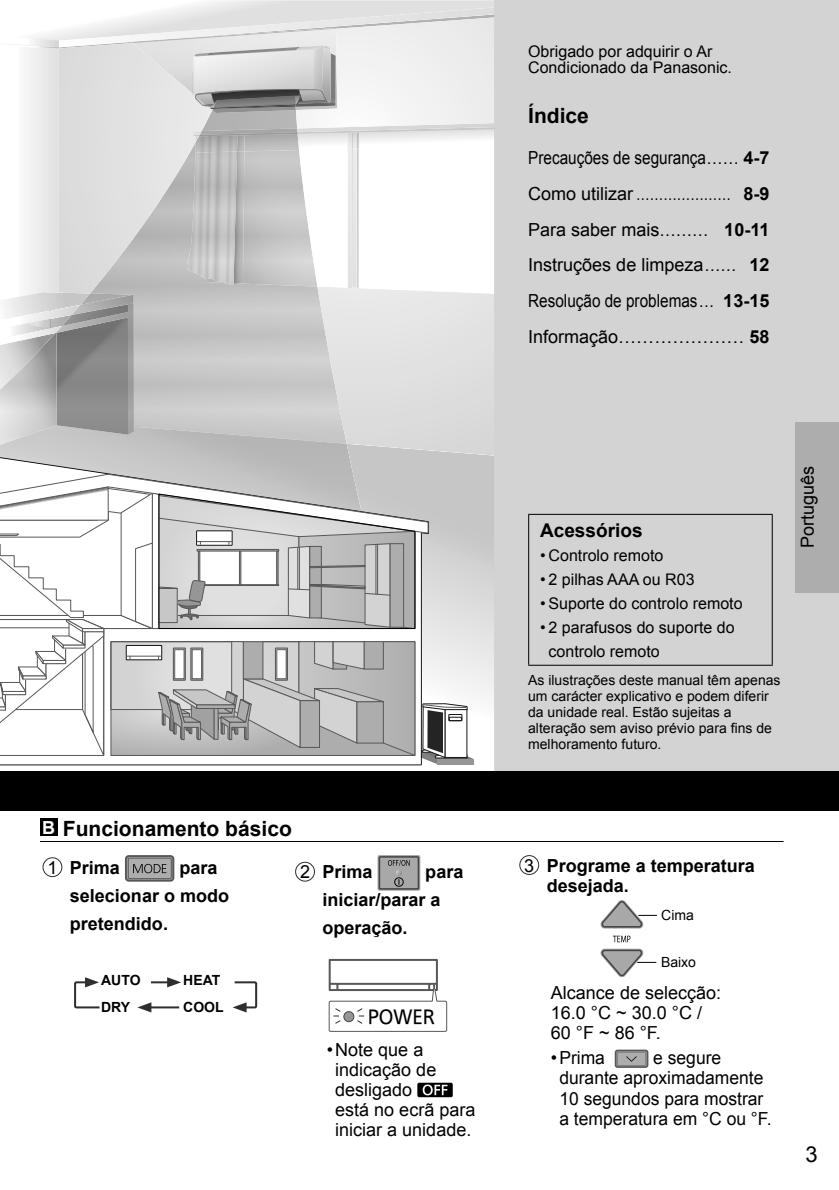
<style>
.page{position:relative;width:839px;height:1190px;background:#fff}
.page>*{position:absolute;margin:0;border:0;box-sizing:border-box;transform-origin:0 0}
.t1{font:22px "Arial";color:#000}
.t2{font:700 21px "Arial";color:#000}
.t3{font:700 19px "Arial";color:#000}
.t4{font:18px/20px "Arial";color:#000}
.t5{font:18px/35.6px "Arial";color:#000;text-align:justify;scale:.85 1}
.t6{font:700 18px/28px "Arial";color:#000}
.t7{font:18px "PUD Sans serif M";color:#000;scale:.9 1}
.t8{font:16px/24px "Arial";color:#000}
.t9{font:14px/16px "Arial";color:#000}
.t10{font:700 14px/26.6px "Arial";color:#000}
.s1{font-size:18px;color:#fff}
.s2{font-weight:400}
.s3{font-weight:700}
</style>
<div class="page">
<div style="left:494px;top:0;width:344px;height:771px;background:#d3d3d3"></div>
<div style="left:794px;top:422px;width:44px;height:170px;background:#adadad"></div>
<svg style="left:0;top:444px;width:494px;height:322px"></svg>
<svg style="left:3px;top:0;width:491px;height:444px"></svg>
<img style="left:71px;top:295px;width:62px;height:20px">
<img style="left:80px;top:293px;width:53px;height:12px">
<img style="left:0;top:333px;width:56px;height:84px">
<img style="left:212px;top:96px;width:84px;height:17px">
<img style="left:217px;top:96px;width:78px;height:4px">
<img style="left:213px;top:104px;width:82px;height:5px">
<svg style="left:0;top:417px;width:429px;height:348px;background:#c4c4c4"></svg>
<svg style="left:0;top:474px;width:428px;height:12px"></svg>
<svg style="left:0;top:486px;width:475px;height:278px"></svg>
<hr style="left:528px;top:514px;width:244px;height:1px;background:#000">
<hr style="left:528px;top:515px;width:1px;height:150px;background:#000">
<hr style="left:771px;top:515px;width:1px;height:150px;background:#000">
<hr style="left:528px;top:665px;width:244px;height:1px;background:#000">
<div style="left:0;top:771px;width:838px;height:40px;background:#000"></div>
<hr style="left:40px;top:841px;width:743px;height:1px;background:#000">
<div style="left:40px;top:819px;width:17px;height:17px;background:#000"></div>
<div style="left:42px;top:857px;width:20px;height:20px;border:1px solid #2e2e2e;border-radius:50%"></div>
<svg style="left:125px;top:855px;width:49px;height:26px"></svg>
<svg style="left:232px;top:981px;width:26px;height:31px"></svg>
<svg style="left:151px;top:977px;width:30px;height:10px"></svg>
<svg style="left:74px;top:977px;width:26px;height:32px"></svg>
<hr style="left:148px;top:1006px;width:31px;height:2px;background:#2e2e2e">
<svg style="left:137px;top:1002px;width:14px;height:10px"></svg>
<div style="left:295px;top:862px;width:20px;height:19px;border:1px solid #2e2e2e;border-radius:50%"></div>
<svg style="left:377px;top:855px;width:43px;height:35px"></svg>
<svg style="left:378px;top:856px;width:41px;height:33px"></svg>
<svg style="left:328px;top:958px;width:119px;height:74px"></svg>
<div style="left:343px;top:1011px;width:10px;height:10px;background:#969696;border-radius:50%"></div>
<div style="left:343px;top:1011px;width:11px;height:11px;border:1px solid #444;border-radius:50%"></div>
<svg style="left:417px;top:1082px;width:35px;height:15px"></svg>
<div style="left:519px;top:855px;width:20px;height:20px;border:1px solid #2e2e2e;border-radius:50%"></div>
<svg style="left:613px;top:935px;width:17px;height:7px"></svg>
<svg style="left:600px;top:900px;width:56px;height:28px"></svg>
<svg style="left:600px;top:948px;width:56px;height:29px"></svg>
<svg style="left:614px;top:1049px;width:34px;height:19px"></svg>
<p class="t2" style="left:42px;top:817px;width:251px"><span class="s1">B</span> Funcionamento básico</p>
<p class="t6" style="left:47px;top:853px;width:74px"><span class="s2">1</span> Prima</p>
<p class="t6" style="left:70px;top:853px;width:161px;text-indent:109px">para selecionar o modo pretendido.</p>
<p class="t6" style="left:300px;top:858px;width:74px"><span class="s2">2</span> Prima</p>
<p class="t6" style="left:322px;top:858px;width:142px;text-indent:103px">para iniciar/parar a operação.</p>
<p class="t10" style="left:101px;top:967px;width:41px">AUTO</p>
<p class="t10" style="left:183px;top:967px;width:42px">HEAT<br>COOL</p>
<p class="t10" style="left:101px;top:993px;width:31px">DRY</p>
<p class="t7" style="left:367px;top:1007px;width:76px">POWER</p>
<p class="t4" style="left:335px;top:1039px;width:142px;text-indent:-9px">• Note que a indicação de desligado<br>está no ecrã para iniciar a unidade.</p>
<p class="t8" style="left:528px;top:44px;width:205px;line-height:16px">Obrigado por adquirir o Ar<br>Condicionado da Panasonic.</p>
<p class="t2" style="left:528px;top:104px;width:62px">Índice</p>
<p class="t5" style="left:528px;top:140px;width:285px">Precauções de segurança…… <span class="s3">4-7<br></span>Como utilizar ………………… <span class="s3">8-9<br></span>Para saber mais……… <span class="s3">10-11<br></span>Instruções de limpeza …… <span class="s3">12<br></span>Resolução de problemas … <span class="s3">13-15<br></span>Informação………………… <span class="s3">58</span></p>
<p class="t3" style="left:539px;top:519px;width:104px">Acessórios</p>
<p class="t8" style="left:539px;top:543px;width:125px">• Controlo remoto</p>
<p class="t8" style="left:539px;top:567px;width:156px">• 2 pilhas AAA ou R03</p>
<p class="t8" style="left:539px;top:591px;width:204px">• Suporte do controlo remoto</p>
<p class="t8" style="left:548px;top:615px;width:187px;text-indent:-9px">• 2 parafusos do suporte do controlo remoto</p>
<p class="t9" style="left:528px;top:672px;width:254px">As ilustrações deste manual têm apenas um carácter explicativo e podem diferir da unidade real. Estão sujeitas a alteração sem aviso prévio para fins de melhoramento futuro.</p>
<p class="t4" style="left:797px;top:548px;width:84px;rotate:-90deg">Português</p>
<p class="t6" style="left:546px;top:855px;width:210px;line-height:20px;text-indent:-22px"><span class="s2">3</span> Programe a temperatura desejada.</p>
<p class="t9" style="left:661px;top:907px;width:34px">Cima</p>
<p class="t9" style="left:660px;top:954px;width:37px">Baixo</p>
<p class="t4" style="left:550px;top:982px;width:172px">Alcance de selecção:<br>16.0 °C ~ 30.0 °C /<br>60 °F ~ 86 °F.</p>
<p class="t4" style="left:550px;top:1048px;width:56px">• Prima</p>
<p class="t4" style="left:559px;top:1048px;width:213px;text-indent:94px">e segure durante aproximadamente<br>10 segundos para mostrar a temperatura em °C ou °F.</p>
<p class="t1" style="left:804px;top:1142px;width:14px">3</p>
</div>
